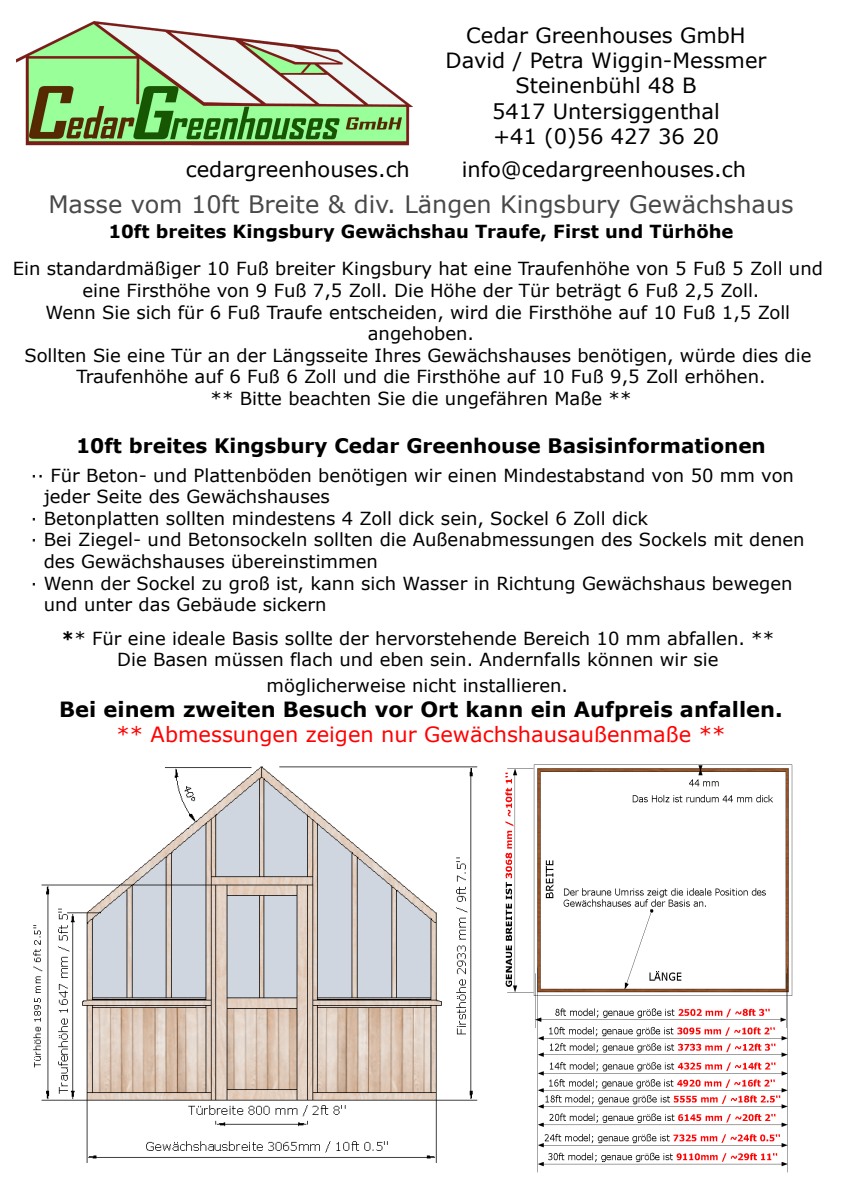
<style>
.page{position:relative;width:842px;height:1191px;background:#fff}
.page>*{position:absolute;margin:0;border:0;box-sizing:border-box;transform-origin:0 0}
.t1{font:24px "Verdana";color:#494949}
.t2{font:21px/25.2px "Verdana";color:#000;text-align:center}
.t3{font:700 21px "Verdana";color:#000}
.t4{font:21px "Verdana";color:#f00}
.t5{font:700 20px "Verdana";color:#000}
.t6{font:18px/21.6px "Verdana";color:#000;text-align:center}
.t7{font:700 18px "Verdana";color:#000}
.s1{font-weight:700}
</style>
<div class="page">
<img style="left:33px;top:766px;width:444px;height:397px">
<img style="left:505px;top:764px;width:288px;height:409px">
<img style="left:16px;top:21px;width:397px;height:125px">
<p class="t2" style="left:445px;top:23px;width:323px">Cedar Greenhouses GmbH<br>David / Petra Wiggin-Messmer<br>Steinenbühl 48 B<br>5417 Untersiggenthal<br>+41 (0)56 427 36 20</p>
<p class="t2" style="left:186px;top:157px;width:226px">cedargreenhouses.ch</p>
<p class="t2" style="left:462px;top:157px;width:286px">info@cedargreenhouses.ch</p>
<h1 class="t1" style="left:48px;top:188px;width:747px">Masse vom 10ft Breite &amp; div. Längen Kingsbury Gewächshaus</h1>
<p class="t7" style="left:108px;top:219px;width:627px">10ft breites Kingsbury Gewächshau Traufe, First und Türhöhe</p>
<p class="t6" style="left:13px;top:258px;width:812px">Ein standardmäßiger 10 Fuß breiter Kingsbury hat eine Traufenhöhe von 5 Fuß 5 Zoll und eine Firsthöhe von 9 Fuß 7,5 Zoll. Die Höhe der Tür beträgt 6 Fuß 2,5 Zoll.<br>Wenn Sie sich für 6 Fuß Traufe entscheiden, wird die Firsthöhe auf 10 Fuß 1,5 Zoll angehoben.<br>Sollten Sie eine Tür an der Längsseite Ihres Gewächshauses benötigen, würde dies die Traufenhöhe auf 6 Fuß 6 Zoll und die Firsthöhe auf 10 Fuß 9,5 Zoll erhöhen.<br>** Bitte beachten Sie die ungefähren Maße **</p>
<p class="t5" style="left:76px;top:431px;width:691px">10ft breites Kingsbury Cedar Greenhouse Basisinformationen</p>
<p class="t6" style="left:31px;top:464px;width:764px">·· Für Beton- und Plattenböden benötigen wir einen Mindestabstand von 50 mm von</p>
<p class="t6" style="left:44px;top:485px;width:288px">jeder Seite des Gewächshauses</p>
<p class="t6" style="left:31px;top:507px;width:619px">· Betonplatten sollten mindestens 4 Zoll dick sein, Sockel 6 Zoll dick</p>
<p class="t6" style="left:31px;top:529px;width:775px">· Bei Ziegel- und Betonsockeln sollten die Außenabmessungen des Sockels mit denen</p>
<p class="t6" style="left:44px;top:550px;width:336px">des Gewächshauses übereinstimmen</p>
<p class="t6" style="left:31px;top:572px;width:763px">· Wenn der Sockel zu groß ist, kann sich Wasser in Richtung Gewächshaus bewegen</p>
<p class="t6" style="left:44px;top:593px;width:284px">und unter das Gebäude sickern</p>
<p class="t6" style="left:62px;top:627px;width:714px"><span class="s1">*</span>* Für eine ideale Basis sollte der hervorstehende Bereich 10 mm abfallen. **<br>Die Basen müssen flach und eben sein. Andernfalls können wir sie</p>
<p class="t6" style="left:267px;top:674px;width:303px">möglicherweise nicht installieren.</p>
<p class="t3" style="left:59px;top:694px;width:725px">Bei einem zweiten Besuch vor Ort kann ein Aufpreis anfallen.</p>
<p class="t4" style="left:117px;top:720px;width:610px">** Abmessungen zeigen nur Gewächshausaußenmaße **</p>
</div>
